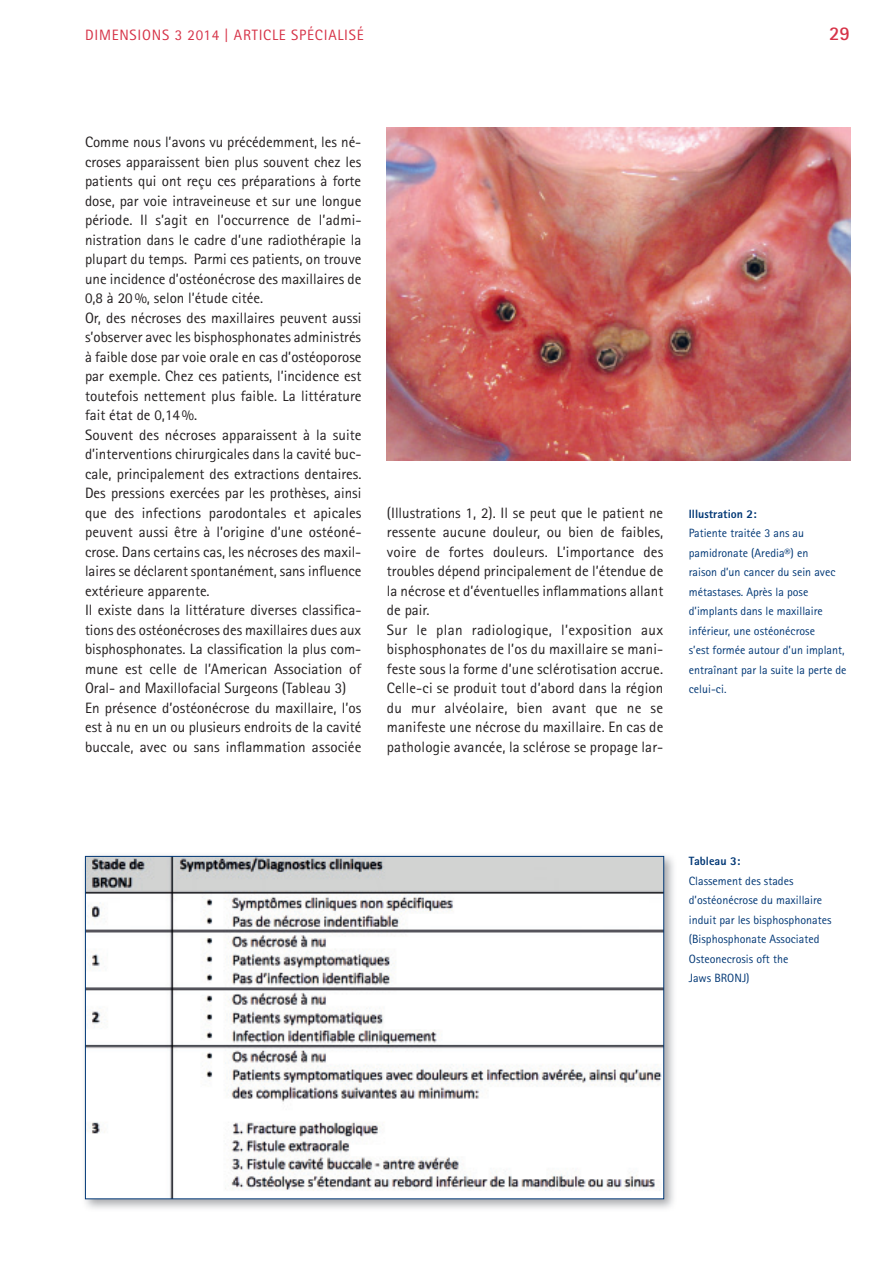
<style>
.page{position:relative;width:893px;height:1263px;background:#fff}
.page>*{position:absolute;margin:0;border:0;box-sizing:border-box;transform-origin:0 0}
.t1{font:700 19.5px "Rotis Sans Serif";color:#d63247}
.t2{font:15px/19.5px "Rotis Sans Serif";color:#231f20}
.t3{font:15px "Rotis Sans Serif";letter-spacing:.05em;color:#d63247}
.t4{font:12px/19.5px "Rotis Sans Serif";color:#013775}
.t5{font:800 12px "Rotis Sans Serif";color:#013775}
</style>
<div class="page">
<img style="left:84px;top:855px;width:590px;height:354px">
<img style="left:87px;top:858px;width:575px;height:339px">
<img style="left:387px;top:128px;width:463px;height:333px">
<p class="t3" style="left:85px;top:26px;width:280px">Dimensions 3 2014 | article sPÉcialisÉ</p>
<h1 class="t1" style="left:829px;top:21px;width:22px">29</h1>
<p class="t2" style="left:85px;top:132px;width:278px">comme nous l’avons vu précédemment, les né&shy;croses apparaissent bien plus souvent chez les patients qui ont reçu ces préparations à forte dose, par voie intraveineuse et sur une longue période. il s’agit en l’occurrence de l’admi&shy;nistration dans le cadre d’une radiothérapie la plupart du temps. Parmi ces patients, on trouve une incidence d’ostéonécrose des maxillaires de 0,8‒à 20 %, selon l’étude citée.<br>or, des nécroses des maxillaires peuvent aussi s’observer avec les bisphosphonates administrés à faible dose par voie orale en cas d’ostéoporose par exemple. chez ces patients, l’incidence est toutefois nettement plus faible. la littérature fait état de 0,14 %.<br>souvent des nécroses apparaissent à la suite d’interventions chirurgicales dans la cavité buc&shy;cale, principalement des extractions dentaires.<br>Des pressions exercées par les prothèses, ainsi que des infections parodontales et apicales peuvent aussi être à l’origine d’une ostéoné&shy;crose. Dans certains cas, les nécroses des maxil&shy;laires se déclarent spontanément, sans influence extérieure apparente.<br>il existe dans la littérature diverses classifica&shy;tions des ostéonécroses des maxillaires dues aux bisphosphonates. la classification la plus com&shy;mune est celle de l’american association of oral- and maxillofacial surgeons (tableau 3) en présence d’ostéonécrose du maxillaire, l’os est à nu en un ou plusieurs endroits de la cavité buccale, avec ou sans inflammation associée</p>
<p class="t2" style="left:387px;top:503px;width:278px">(illustrations 1, 2). il se peut que le patient ne ressente aucune douleur, ou bien de faibles, voire de fortes douleurs. l’importance des troubles dépend principalement de l’étendue de la nécrose et d’éventuelles inflammations allant de pair.<br>sur le plan radiologique, l’exposition aux bisphosphonates de l’os du maxillaire se mani&shy;feste sous la forme d’une sclérotisation accrue. celle-ci se produit tout d’abord dans la région du mur alvéolaire, bien avant que ne se manifeste une nécrose du maxillaire. en cas de pathologie avancée, la sclérose se propage lar-</p>
<p class="t5" style="left:689px;top:506px;width:69px">Illustration 2:</p>
<p class="t4" style="left:689px;top:523px;width:159px">Patiente traitée 3 ans au pamidronate (aredia®) en<br>raison d’un cancer du sein avec métastases. après la pose d’implants dans le maxillaire inférieur, une ostéonécrose<br>s’est formée autour d’un implant, entraînant par la suite la perte de celui-ci.</p>
<p class="t5" style="left:689px;top:854px;width:53px">tableau 3:</p>
<p class="t4" style="left:689px;top:871px;width:144px">classement des stades d’ostéonécrose du maxillaire induit par les bisphosphonates (Bisphosphonate associated osteonecrosis oft the<br>Jaws BronJ)</p>
</div>
